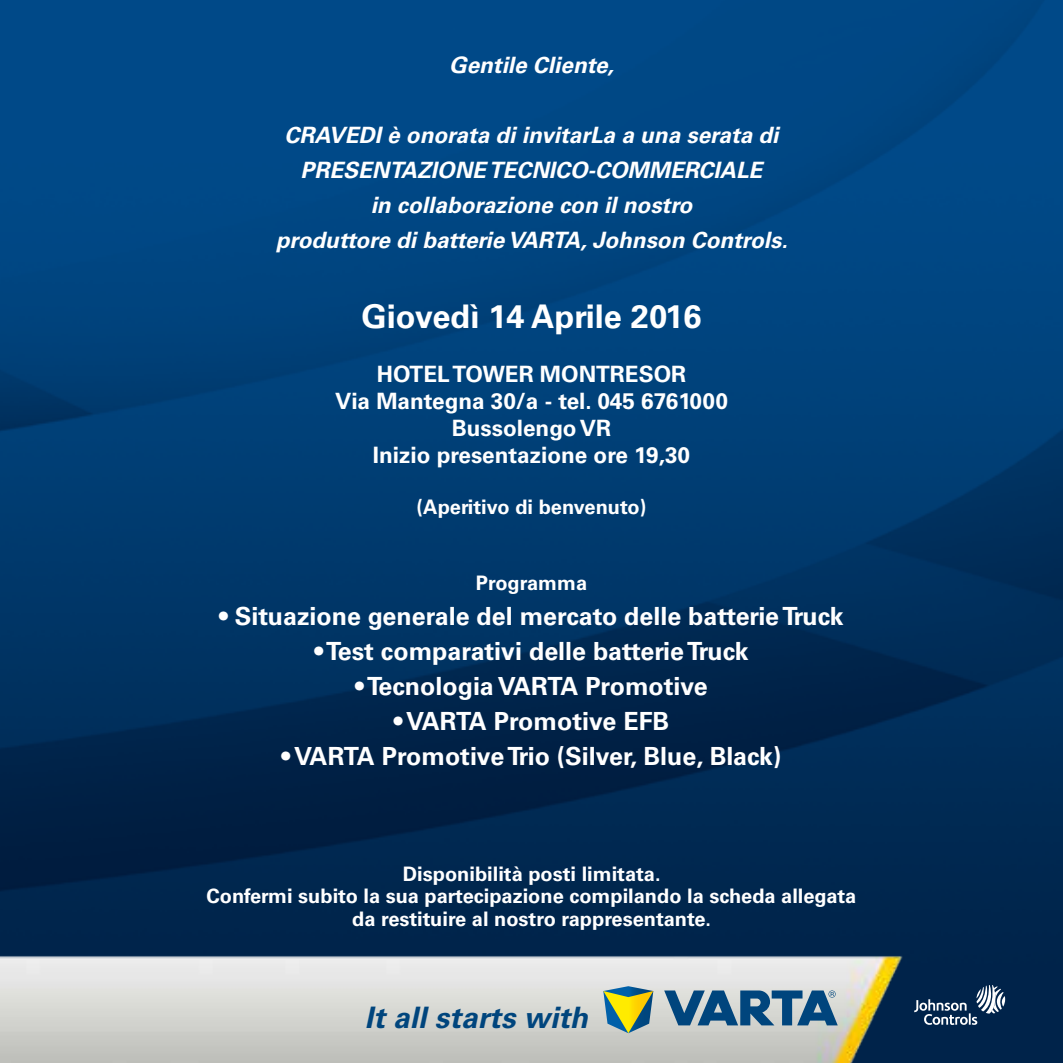
<style>
.page{position:relative;width:1063px;height:1063px;background:#fff}
.page>*{position:absolute;margin:0;border:0;box-sizing:border-box;transform-origin:0 0}
.t1{font:700 32.5px "Univers LT Std";color:#fff}
.t2{font:italic 700 29.5px "Univers LT Std";letter-spacing:.005em;color:#00457d}
.t3{font:700 25px "Univers LT Std";color:#fff}
.t4{font:italic 700 22.5px/35px "Univers LT Std";color:#fff;text-align:center}
.t5{font:700 22.5px/27px "Univers LT Std";color:#fff;text-align:center}
.t6{font:700 20px/22.5px "Univers LT Std";color:#fff;text-align:center}
</style>
<div class="page">
<img style="left:0;top:0;width:1063px;height:1063px">
<svg style="left:961px;top:985px;width:44px;height:40px"></svg>
<img style="left:0;top:848px;width:961px;height:215px">
<svg style="left:603px;top:986px;width:50px;height:47px;background:#92a86a"></svg>
<svg style="left:664px;top:990px;width:174px;height:35px;background:#5881a0"></svg>
<hr style="left:1062px;top:0;width:1px;height:173px;background:#dedfe0">
<p class="t4" style="left:449px;top:48px;width:166px">Gentile Cliente,</p>
<p class="t4" style="left:276px;top:118px;width:513px">CRAVEDI è onorata di invitarLa a una serata di PRESENTAZIONE TECNICO-COMMERCIALE<br>in collaborazione con il nostro<br>produttore di batterie VARTA, Johnson Controls.</p>
<h1 class="t1" style="left:362px;top:298px;width:341px">Giovedì 14 Aprile 2016</h1>
<p class="t5" style="left:335px;top:361px;width:394px">HOTEL TOWER MONTRESOR<br>Via Mantegna 30/a - tel. 045 6761000<br>Bussolengo VR<br>Inizio presentazione ore 19,30</p>
<p class="t6" style="left:417px;top:496px;width:231px">(Aperitivo di benvenuto)</p>
<p class="t6" style="left:476px;top:572px;width:113px">Programma</p>
<p class="t3" style="left:219px;top:602px;width:626px">• Situazione generale del mercato delle batterie Truck</p>
<p class="t3" style="left:314px;top:637px;width:436px">• Test comparativi delle batterie Truck</p>
<p class="t3" style="left:355px;top:672px;width:354px">• Tecnologia VARTA Promotive</p>
<p class="t3" style="left:394px;top:707px;width:277px">• VARTA Promotive EFB</p>
<p class="t3" style="left:282px;top:742px;width:501px">• VARTA Promotive Trio (Silver, Blue, Black)</p>
<p class="t6" style="left:207px;top:863px;width:651px">Disponibilità posti limitata.<br>Confermi subito la sua partecipazione compilando la scheda allegata da restituire al nostro rappresentante.</p>
<p class="t2" style="left:365px;top:1000px;width:225px">It all starts with</p>
</div>
